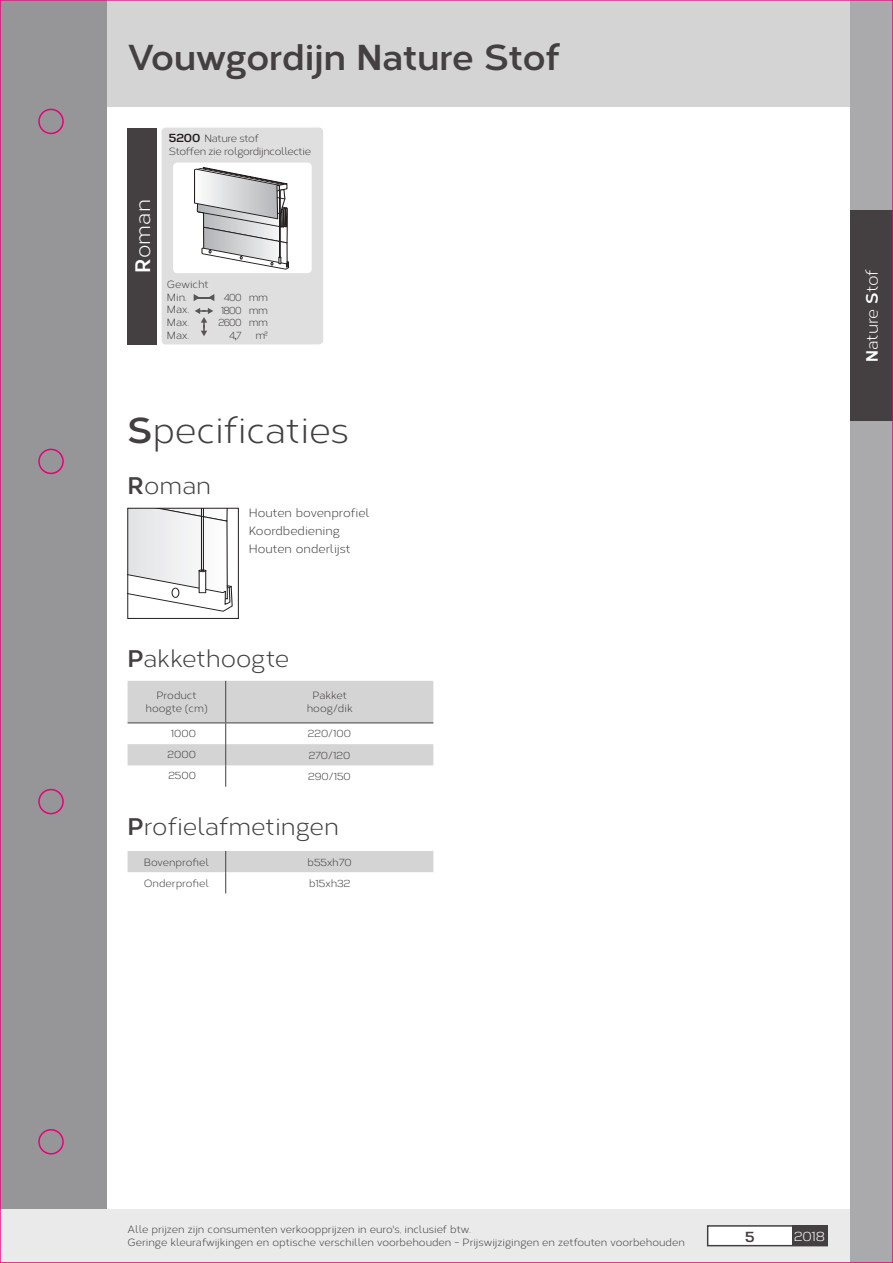
<style>
.page{position:relative;width:893px;height:1263px;background:#fff}
.page>*{position:absolute;margin:0;border:0;box-sizing:border-box;transform-origin:0 0}
.t1{font:700 36px "Corbert";color:#444041}
.t2{font:36px "Corbert";color:#444041}
.t3{font:24px "Corbert";color:#444041}
.t4{font:21px "Corbert";color:#fff}
.t5{font:16.5px "Corbert";color:#fff}
.t6{font:700 15px "Corbert";color:#444041}
.t7{font:13.5px "Corbert";color:#fff}
.t8{font:12px/18px "Corbert";color:#444041}
.t9{font:10.5px/12.6px "Corbert";color:#444041}
.t10{font:10.5px/12.6px "Corbert";letter-spacing:-.03em;color:#444041}
.t11{font:10.5px "Corbert";color:#444041;scale:.9 1}
.s1{font-weight:700;font-size:12px;color:#241f1f}
.s2{font-weight:700}
.s3{font-weight:700;font-size:12px}
</style>
<div class="page">
<div style="left:106px;top:0;width:787px;height:107px;background:#d5d4d5"></div>
<div style="left:0;top:0;width:106px;height:1209px;background:#969698"></div>
<div style="left:0;top:1209px;width:855px;height:54px;background:#ebeaea"></div>
<div style="left:707px;top:1225px;width:121px;height:21px;background:#fff;border:2px solid #444041"></div>
<div style="left:792px;top:1225px;width:35px;height:21px;background:#444041"></div>
<svg style="left:130px;top:510px;width:103px;height:102px"></svg>
<div style="left:128px;top:508px;width:111px;height:111px;border:1px solid #241f1f"></div>
<div style="left:850px;top:0;width:43px;height:1263px;background:#aaaaac"></div>
<div style="left:850px;top:210px;width:43px;height:211px;background:#444041"></div>
<div style="left:128px;top:128px;width:29px;height:216px;background:#444041"></div>
<div style="left:162px;top:128px;width:161px;height:216px;background:#e0dfdf;border-radius:4px"></div>
<div style="left:173px;top:163px;width:139px;height:110px;background:#fff;border-radius:4px"></div>
<svg style="left:195px;top:308px;width:18px;height:28px"></svg>
<svg style="left:194px;top:294px;width:20px;height:7px"></svg>
<svg style="left:194px;top:167px;width:95px;height:103px"></svg>
<div style="left:279px;top:190px;width:1px;height:67px;border:1px solid #241f1f"></div>
<svg style="left:128px;top:681px;width:305px;height:106px"></svg>
<hr style="left:128px;top:722px;width:98px;height:1px;background:#444041">
<hr style="left:226px;top:722px;width:207px;height:1px;background:#444041">
<hr style="left:225px;top:681px;width:1px;height:41px;background:#444041">
<svg style="left:128px;top:851px;width:305px;height:42px"></svg>
<div style="left:38px;top:109px;width:26px;height:25px;border:2px solid #e70079;border-radius:50%"></div>
<div style="left:38px;top:449px;width:26px;height:25px;border:2px solid #e70079;border-radius:50%"></div>
<div style="left:38px;top:789px;width:26px;height:25px;border:2px solid #e70079;border-radius:50%"></div>
<div style="left:38px;top:1129px;width:26px;height:25px;border:2px solid #e70079;border-radius:50%"></div>
<h1 class="t1" style="left:128px;top:29px;width:434px">Vouwgordijn Nature Stof</h1>
<p class="t10" style="left:169px;top:131px;width:144px"><span class="s1">5200</span> Nature stof<br>Stoffen zie rolgordijncollectie</p>
<h3 class="t4" style="left:128px;top:273px;width:75px;rotate:-90deg"><span class="s2">R</span>oman</h3>
<p class="t9" style="left:167px;top:278px;width:43px">Gewicht<br>Min.<br>Max.<br>Max.<br>Max.</p>
<p class="t11" style="left:224px;top:290px;width:51px">400 mm</p>
<p class="t11" style="left:221px;top:303px;width:54px">1800 mm</p>
<p class="t11" style="left:219px;top:315px;width:56px">2600 mm</p>
<p class="t11" style="left:229px;top:328px;width:15px">4<span class="s3">,</span>7</p>
<p class="t9" style="left:255px;top:328px;width:14px">m2</p>
<h1 class="t2" style="left:128px;top:405px;width:223px"><span class="s2">S</span>pecificaties</h1>
<h2 class="t3" style="left:128px;top:469px;width:85px"><span class="s2">R</span>oman</h2>
<p class="t8" style="left:249px;top:503px;width:122px">Houten bovenprofiel<br>Koordbediening<br>Houten onderlijst</p>
<h2 class="t3" style="left:128px;top:641px;width:163px"><span class="s2">P</span>akkethoogte</h2>
<p class="t9" style="left:145px;top:689px;width:63px;text-align:center">Product hoogte (cm)</p>
<p class="t9" style="left:307px;top:689px;width:47px;text-align:center">Pakket hoog/dik</p>
<p class="t9" style="left:171px;top:726px;width:27px">1000</p>
<p class="t9" style="left:308px;top:727px;width:45px">220/100</p>
<p class="t9" style="left:168px;top:747px;width:30px">2000</p>
<p class="t9" style="left:309px;top:748px;width:43px">270/120</p>
<p class="t9" style="left:168px;top:769px;width:29px">2500</p>
<p class="t9" style="left:308px;top:769px;width:44px">290/150</p>
<h2 class="t3" style="left:128px;top:809px;width:213px"><span class="s2">P</span>rofielafmetingen</h2>
<p class="t9" style="left:144px;top:855px;width:67px">Bovenprofiel</p>
<p class="t9" style="left:308px;top:855px;width:46px">b55xh70</p>
<p class="t9" style="left:144px;top:876px;width:67px">Onderprofiel</p>
<p class="t9" style="left:309px;top:876px;width:43px">b15xh32</p>
<h3 class="t5" style="left:860px;top:362px;width:95px;rotate:-90deg"><span class="s2">N</span>ature <span class="s2">S</span>tof</h3>
<p class="t9" style="left:128px;top:1222px;width:559px">Alle prijzen zijn consumenten verkoopprijzen in euro's, inclusief btw.<br>Geringe kleurafwijkingen en optische verschillen voorbehouden - Prijswijzigingen en zetfouten voorbehouden</p>
<h3 class="t6" style="left:745px;top:1224px;width:11px">5</h3>
<p class="t7" style="left:794px;top:1226px;width:33px">2018</p>
</div>
